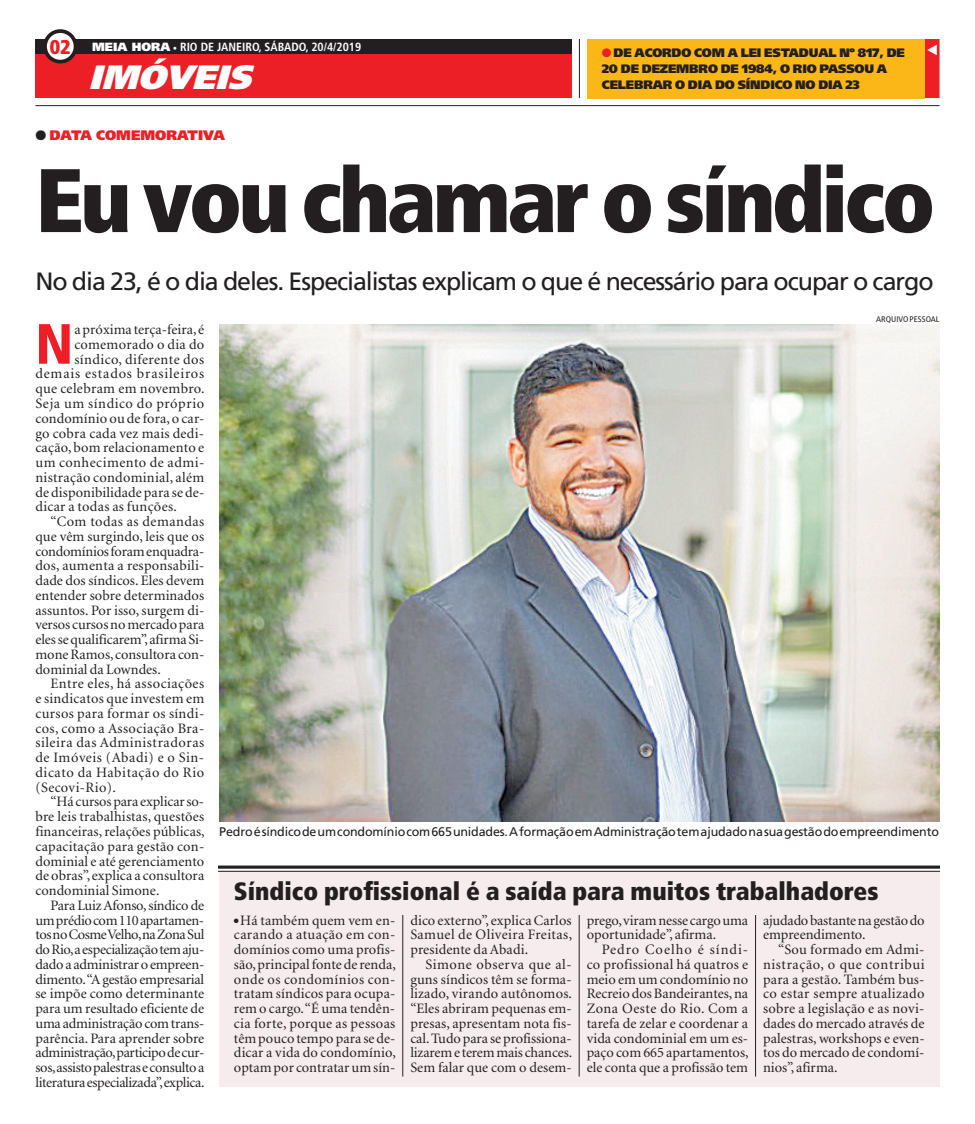
<style>
.page{position:relative;width:975px;height:1124px;background:#fff}
.page>*{position:absolute;margin:0;border:0;box-sizing:border-box;transform-origin:0 0}
.t1{font:900 condensed 90px "Frutiger";letter-spacing:-.045em;color:#231f20}
.t2{font:900 condensed 56.62px "Frutiger";color:#ed1f26}
.t3{font:italic 900 33.75px "Frutiger";color:#fff}
.t4{font:25px "Frutiger";letter-spacing:-.045em;color:#231f20}
.t5{font:900 condensed 25px "Frutiger";color:#231f20}
.t6{font:14.38px/14.8px "Minion";letter-spacing:.005em;color:#231f20;text-align:justify}
.t7{font:14.38px/14.8px "Minion";letter-spacing:-.015em;color:#231f20}
.t8{font:14.38px "Minion";letter-spacing:-.025em;color:#231f20}
.t9{font:14.38px "Minion";letter-spacing:.03em;color:#231f20}
.t10{font:14.38px "Minion";letter-spacing:.04em;color:#231f20}
.t11{font:14.38px "Minion";letter-spacing:.035em;color:#231f20}
.t12{font:14.38px "Minion";letter-spacing:.025em;color:#231f20}
.t13{font:14.38px "Minion";letter-spacing:-.02em;color:#231f20}
.t14{font:14.38px "Minion";letter-spacing:-.03em;color:#231f20}
.t15{font:14.38px "Minion";letter-spacing:.06em;color:#231f20}
.t16{font:900 13.75px "Frutiger";color:#ed1f26}
.t17{font:12.5px "Frutiger";letter-spacing:-.015em;color:#231f20}
.t18{font:900 12.25px/16px "Frutiger";letter-spacing:-.015em;color:#231f20}
.t19{font:700 condensed 11.88px "Frutiger";color:#fff}
.t20{font:900 11.88px "Frutiger";color:#fff}
.t21{font:condensed 8.12px "Frutiger";color:#231f20;scale:1.08 1}
.s1{font-stretch:condensed;font-size:20px;color:#ed1f26}
.s2{font-weight:900;font-stretch:normal}
</style>
<div class="page">
<hr style="left:35px;top:105px;width:904px;height:1px;background:#231f20">
<svg style="left:924px;top:39px;width:15px;height:59px"></svg>
<hr style="left:579px;top:39px;width:1px;height:59px;background:#231f20">
<div style="left:35px;top:54px;width:537px;height:44px;background:#ed1f26"></div>
<div style="left:587px;top:39px;width:337px;height:59px;background:#fbb717"></div>
<div style="left:219px;top:865px;width:720px;height:221px;background:#f6eced"></div>
<svg style="left:219px;top:868px;width:720px;height:2px"></svg>
<hr style="left:219px;top:865px;width:720px;height:3px;background:#231f20">
<hr style="left:219px;top:870px;width:720px;height:1px;background:#231f20">
<img style="left:219px;top:324px;width:720px;height:497px">
<hr style="left:402px;top:914px;width:1px;height:162px;background:#231f20">
<hr style="left:579px;top:914px;width:1px;height:162px;background:#231f20">
<hr style="left:755px;top:914px;width:1px;height:162px;background:#231f20">
<div style="left:35px;top:39px;width:537px;height:15px;background:#231f20"></div>
<div style="left:45px;top:31px;width:31px;height:31px;background:#fff;border-radius:50%"></div>
<div style="left:43px;top:29px;width:34px;height:34px;border:4px solid #231f20;border-radius:50%"></div>
<p class="t20" style="left:50px;top:40px;width:52px"><span class="s1">02</span> MEIA</p>
<p class="t20" style="left:132px;top:40px;width:21px">HORA</p>
<p class="t19" style="left:173px;top:40px;width:190px"><span class="s2">·</span> RIO DE JANEIRO, Sábado, 20/4/2019</p>
<h3 class="t3" style="left:89px;top:57px;width:174px">IMÓVEIS</h3>
<p class="t18" style="left:602px;top:45px;width:304px;text-indent:12px">DE ACORDO COM A LEI ESTADUAL Nº 817, DE<br>20 DE DEZEMBRO DE 1984, O RIO PASSOU A<br>CELEBRAR O DIA DO SÍNDICO NO DIA 23</p>
<p class="t16" style="left:49px;top:127px;width:23px">DATA</p>
<p class="t16" style="left:96px;top:127px;width:12px">COMEMORATIVA</p>
<h1 class="t1" style="left:35px;top:146px;width:901px">Eu vou chamar o síndico</h1>
<h3 class="t4" style="left:35px;top:266px;width:899px">No dia 23, é o dia deles. Especialistas explicam o que é necessário para ocupar o cargo</h3>
<h2 class="t2" style="left:35px;top:310px;width:39px">N</h2>
<p class="t6" style="left:74px;top:323px;width:131px">a próxima terça-feira, é</p>
<p class="t6" style="left:74px;top:337px;width:131px">comemorado o dia do</p>
<p class="t9" style="left:74px;top:352px;width:131px">síndico, diferente dos</p>
<p class="t15" style="left:35px;top:367px;width:170px">demais estados brasileiros</p>
<p class="t6" style="left:35px;top:382px;width:171px">que celebram em novembro.</p>
<p class="t10" style="left:35px;top:396px;width:170px">Seja um síndico do próprio</p>
<p class="t6" style="left:35px;top:411px;width:170px">condomínio ou de fora, o car-</p>
<p class="t6" style="left:35px;top:426px;width:170px">go cobra cada vez mais dedi-</p>
<p class="t6" style="left:35px;top:441px;width:170px">cação, bom relacionamento e</p>
<p class="t9" style="left:35px;top:455px;width:170px">um conhecimento de admi-</p>
<p class="t6" style="left:35px;top:470px;width:170px">nistração condominial, além</p>
<p class="t6" style="left:35px;top:485px;width:170px">de disponibilidade para se de-</p>
<p class="t6" style="left:35px;top:500px;width:143px">dicar a todas as funções.</p>
<p class="t9" style="left:50px;top:514px;width:155px">“Com todas as demandas</p>
<p class="t6" style="left:35px;top:529px;width:170px">que vêm surgindo, leis que os</p>
<p class="t7" style="left:35px;top:544px;width:170px">condomínios foram enquadra-</p>
<p class="t6" style="left:35px;top:559px;width:170px">dos, aumenta a responsabili-</p>
<p class="t6" style="left:35px;top:573px;width:170px">dade dos síndicos. Eles devem</p>
<p class="t6" style="left:35px;top:588px;width:170px">entender sobre determinados</p>
<p class="t6" style="left:35px;top:603px;width:170px">assuntos. Por isso, surgem di-</p>
<p class="t6" style="left:35px;top:618px;width:170px">versos cursos no mercado para</p>
<p class="t6" style="left:35px;top:632px;width:170px">eles se qualificarem”, afirma Si-</p>
<p class="t6" style="left:35px;top:647px;width:170px">mone Ramos, consultora con-</p>
<p class="t6" style="left:35px;top:662px;width:127px">dominial da Lowndes.</p>
<p class="t11" style="left:50px;top:676px;width:155px">Entre eles, há associações</p>
<p class="t6" style="left:35px;top:691px;width:170px">e sindicatos que investem em</p>
<p class="t12" style="left:35px;top:706px;width:170px">cursos para formar os síndi-</p>
<p class="t9" style="left:35px;top:721px;width:170px">cos, como a Associação Bra-</p>
<p class="t11" style="left:35px;top:735px;width:170px">sileira das Administradoras</p>
<p class="t10" style="left:35px;top:750px;width:170px">de Imóveis (Abadi) e o Sin-</p>
<p class="t10" style="left:35px;top:765px;width:170px">dicato da Habitação do Rio</p>
<p class="t12" style="left:35px;top:780px;width:82px">(Secovi-Rio).</p>
<p class="t6" style="left:50px;top:795px;width:155px">“Há cursos para explicar so-</p>
<p class="t6" style="left:35px;top:809px;width:170px">bre leis trabalhistas, questões</p>
<p class="t6" style="left:35px;top:824px;width:171px">financeiras, relações públicas,</p>
<p class="t6" style="left:35px;top:839px;width:170px">capacitação para gestão con-</p>
<p class="t6" style="left:35px;top:854px;width:170px">dominial e até gerenciamento</p>
<p class="t6" style="left:35px;top:868px;width:170px">de obras”, explica a consultora</p>
<p class="t6" style="left:35px;top:883px;width:125px">condominial Simone.</p>
<p class="t7" style="left:50px;top:898px;width:155px">Para Luiz Afonso, síndico de</p>
<p class="t8" style="left:35px;top:912px;width:170px">um prédio com 110 apartamen-</p>
<p class="t14" style="left:35px;top:927px;width:170px">tos no Cosme Velho, na Zona Sul</p>
<p class="t8" style="left:35px;top:942px;width:170px">do Rio, a especialização tem aju-</p>
<p class="t7" style="left:35px;top:957px;width:170px">dado a administrar o empreen-</p>
<p class="t7" style="left:35px;top:972px;width:170px">dimento. “A gestão empresarial</p>
<p class="t6" style="left:35px;top:986px;width:170px">se impõe como determinante</p>
<p class="t6" style="left:35px;top:1001px;width:170px">para um resultado eficiente de</p>
<p class="t7" style="left:35px;top:1016px;width:170px">uma administração com trans-</p>
<p class="t6" style="left:35px;top:1031px;width:170px">parência. Para aprender sobre</p>
<p class="t8" style="left:35px;top:1045px;width:170px">administração, participo de cur-</p>
<p class="t13" style="left:35px;top:1060px;width:170px">sos, assisto palestras e consulto a</p>
<p class="t8" style="left:35px;top:1074px;width:171px">literatura especializada”, explica.</p>
<p class="t21" style="left:876px;top:315px;width:60px">ARQUIVO PESSOAL</p>
<p class="t17" style="left:219px;top:824px;width:721px">Pedro é síndico de um condomínio com 665 unidades. A formação em Administração tem ajudado na sua gestão do empreendimento</p>
<h3 class="t5" style="left:234px;top:875px;width:646px">Síndico profissional é a saída para muitos trabalhadores</h3>
<p class="t6" style="left:234px;top:913px;width:163px;text-align:center">Há também quem vem en&shy;carando a atuação em con&shy;domínios como uma profis&shy;são, principal fonte de renda, onde os condomínios con&shy;tratam síndicos para ocupa&shy;rem o cargo. “É uma tendên&shy;cia forte, porque as pessoas têm pouco tempo para se de&shy;dicar a vida do condomínio, optam por contratar um sín-</p>
<p class="t6" style="left:410px;top:913px;width:163px">dico externo”, explica Carlos Samuel de Oliveira Freitas, presidente da Abadi.</p>
<p class="t6" style="left:410px;top:957px;width:163px;text-indent:15px">Simone observa que al&shy;guns síndicos têm se forma&shy;lizado, virando autônomos. “Eles abriram pequenas em&shy;presas, apresentam nota fis&shy;cal. Tudo para se profissiona&shy;lizarem e terem mais chances.<br>Sem falar que com o desem-</p>
<p class="t6" style="left:586px;top:913px;width:163px">prego, viram nesse cargo uma oportunidade”, afirma.</p>
<p class="t6" style="left:586px;top:942px;width:163px;text-indent:15px">Pedro Coelho é síndi&shy;co profissional há quatros e meio em um condomínio no Recreio dos Bandeirantes, na Zona Oeste do Rio. Com a tarefa de zelar e coordenar a vida condominial em um es&shy;paço com 665 apartamentos, ele conta que a profissão tem</p>
<p class="t7" style="left:763px;top:913px;width:163px">ajudado bastante na gestão do empreendimento.</p>
<p class="t6" style="left:763px;top:942px;width:163px;text-indent:15px">“Sou formado em Admi&shy;nistração, o que contribui para a gestão. Também bus&shy;co estar sempre atualizado sobre a legislação e as novi&shy;dades do mercado através de palestras, workshops e even&shy;tos do mercado de condomí&shy;nios”, afirma.</p>
</div>
